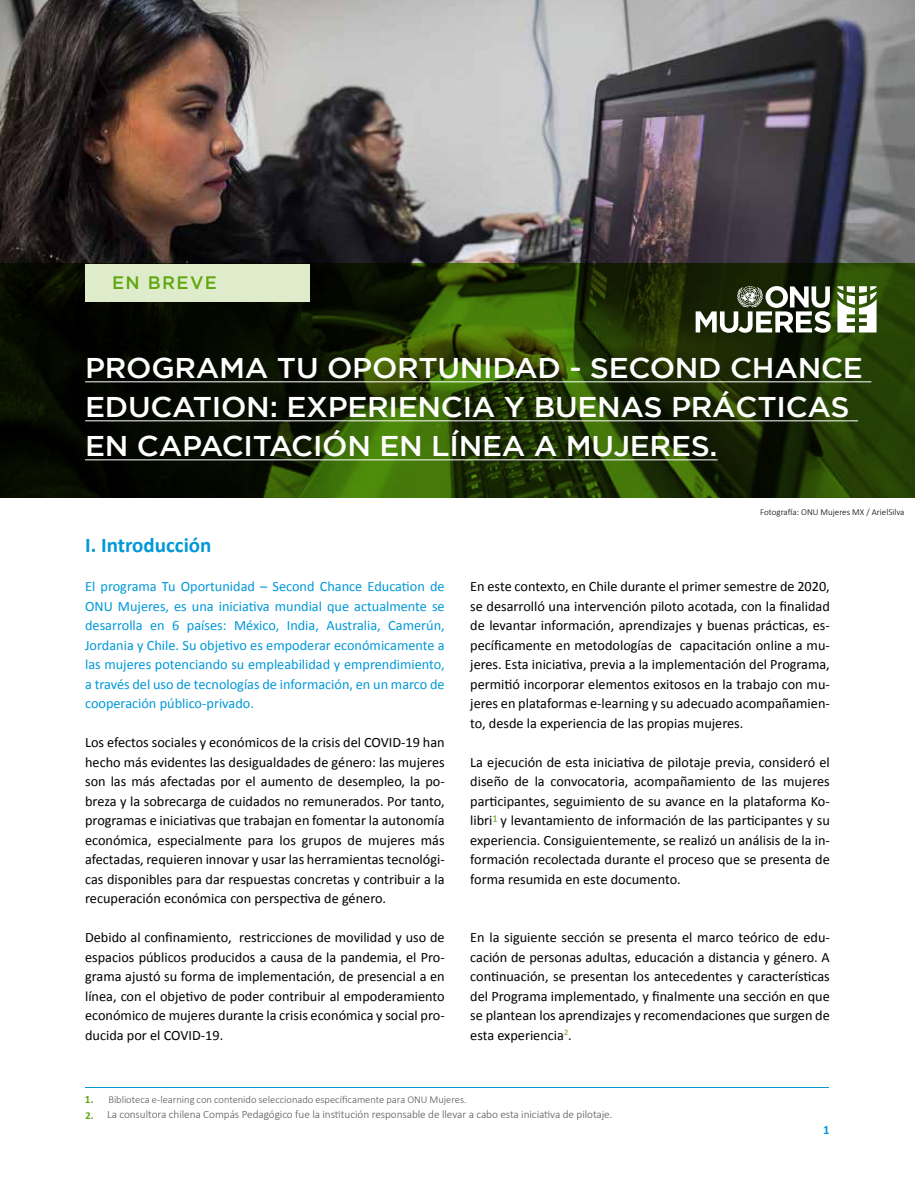
<style>
.page{position:relative;width:915px;height:1191px;background:#fff}
.page>*{position:absolute;margin:0;border:0;box-sizing:border-box;transform-origin:0 0}
.t1{font:500 28.5px/39px "Gotham";letter-spacing:-.01em;color:#fff;scale:1.05 1}
.t2{font:700 21px "Calibri";color:#0098d8}
.t3{font:500 18px "Gotham";letter-spacing:.075em;color:#61a60e}
.t4{font:14.25px/19.5px "Calibri";color:#000;text-align:justify}
.t5{font:14.25px/19.5px "Calibri";color:#0098d8;text-align:justify}
.t6{font:700 12.75px "Calibri";color:#0098d8}
.t7{font:300 11.25px "Calibri";letter-spacing:-.005em;color:#575756}
.t8{font:300 10.5px "Calibri";color:#575756}
.t9{font:300 9px "Calibri";color:#000}
.s1{font-weight:700;font-size:11.25px;color:#61a60e}
.s2{font-weight:700;font-size:10.5px;color:#61a60e}
</style>
<div class="page">
<img style="left:0;top:0;width:914px;height:264px">
<svg style="left:0;top:264px;width:914px;height:234px;background:#1b2c04"></svg>
<hr style="left:85px;top:381px;width:786px;height:1px;background:#fff">
<hr style="left:85px;top:420px;width:772px;height:1px;background:#fff">
<hr style="left:85px;top:459px;width:632px;height:1px;background:#fff">
<div style="left:85px;top:264px;width:224px;height:38px;background:#deeccc"></div>
<svg style="left:695px;top:286px;width:135px;height:47px"></svg>
<svg style="left:837px;top:286px;width:39px;height:46px"></svg>
<hr style="left:86px;top:1086px;width:742px;height:1px;background:#0797d5">
<p class="t3" style="left:112px;top:272px;width:106px">EN BREVE</p>
<h1 class="t1" style="left:85px;top:348px;width:742px">PROGRAMA TU OPORTUNIDAD - SECOND CHANCE<br>EDUCATION: EXPERIENCIA Y BUENAS PRÁCTICAS<br>EN CAPACITACIÓN EN LÍNEA A MUJERES.</h1>
<h2 class="t2" style="left:85px;top:532px;width:128px">I. Introducción</h2>
<p class="t5" style="left:85px;top:577px;width:361px">El programa Tu Oportunidad – Second Chance Education de ONU Mujeres, es una iniciativa mundial que actualmente se desarrolla en 6 países: México, India, Australia, Camerún, Jordania y Chile. Su objetivo es empoderar económicamente a las mujeres potenciando su empleabilidad y emprendimiento, a través del uso de tecnologías de información, en un marco de cooperación público-privado.</p>
<p class="t4" style="left:85px;top:733px;width:361px">Los efectos sociales y económicos de la crisis del COVID-19 han hecho más evidentes las desigualdades de género: las mujeres son las más afectadas por el aumento de desempleo, la po&shy;breza y la sobrecarga de cuidados no remunerados. Por tanto, programas e iniciativas que trabajan en fomentar la autonomía económica, especialmente para los grupos de mujeres más afectadas, requieren innovar y usar las herramientas tecnológi&shy;cas disponibles para dar respuestas concretas y contribuir a la recuperación económica con perspectiva de género.</p>
<p class="t4" style="left:85px;top:927px;width:361px">Debido al confinamiento, restricciones de movilidad y uso de espacios públicos producidos a causa de la pandemia, el Pro&shy;grama ajustó su forma de implementación, de presencial a en línea, con el objetivo de poder contribuir al empoderamiento económico de mujeres durante la crisis económica y social pro&shy;ducida por el COVID-19.</p>
<p class="t9" style="left:760px;top:506px;width:146px">Fotografía: ONU Mujeres MX / ArielSilva</p>
<p class="t4" style="left:470px;top:577px;width:361px">En este contexto, en Chile durante el primer semestre de 2020, se desarrolló una intervención piloto acotada, con la finalidad de levantar información, aprendizajes y buenas prácticas, es&shy;pecíficamente en metodologías de capacitación online a mu&shy;jeres. Esta iniciativa, previa a la implementación del Programa, permitió incorporar elementos exitosos en la trabajo con mu&shy;jeres en plataformas e-learning y su adecuado acompañamien&shy;to, desde la experiencia de las propias mujeres.</p>
<p class="t4" style="left:470px;top:752px;width:361px">La ejecución de esta iniciativa de pilotaje previa, consideró el diseño de la convocatoria, acompañamiento de las mujeres participantes, seguimiento de su avance en la plataforma Ko&shy;libri<sup>1</sup> y levantamiento de información de las participantes y su experiencia. Consiguientemente, se realizó un análisis de la in&shy;formación recolectada durante el proceso que se presenta de forma resumida en este documento.</p>
<p class="t4" style="left:470px;top:928px;width:361px">En la siguiente sección se presenta el marco teórico de edu&shy;cación de personas adultas, educación a distancia y género. A continuación, se presentan los antecedentes y características del Programa implementado, y finalmente una sección en que se plantean los aprendizajes y recomendaciones que surgen de esta experiencia<sup>2</sup>.</p>
<p class="t8" style="left:85px;top:1093px;width:383px"><span class="s1">1.</span> Biblioteca e-learning con contenido seleccionado específicamente para ONU Mujeres.</p>
<p class="t7" style="left:85px;top:1107px;width:528px"><span class="s2">2.</span> La consultora chilena Compás Pedagógico fue la institución responsable de llevar a cabo esta iniciativa de pilotaje.</p>
<p class="t6" style="left:822px;top:1121px;width:8px">1</p>
</div>
